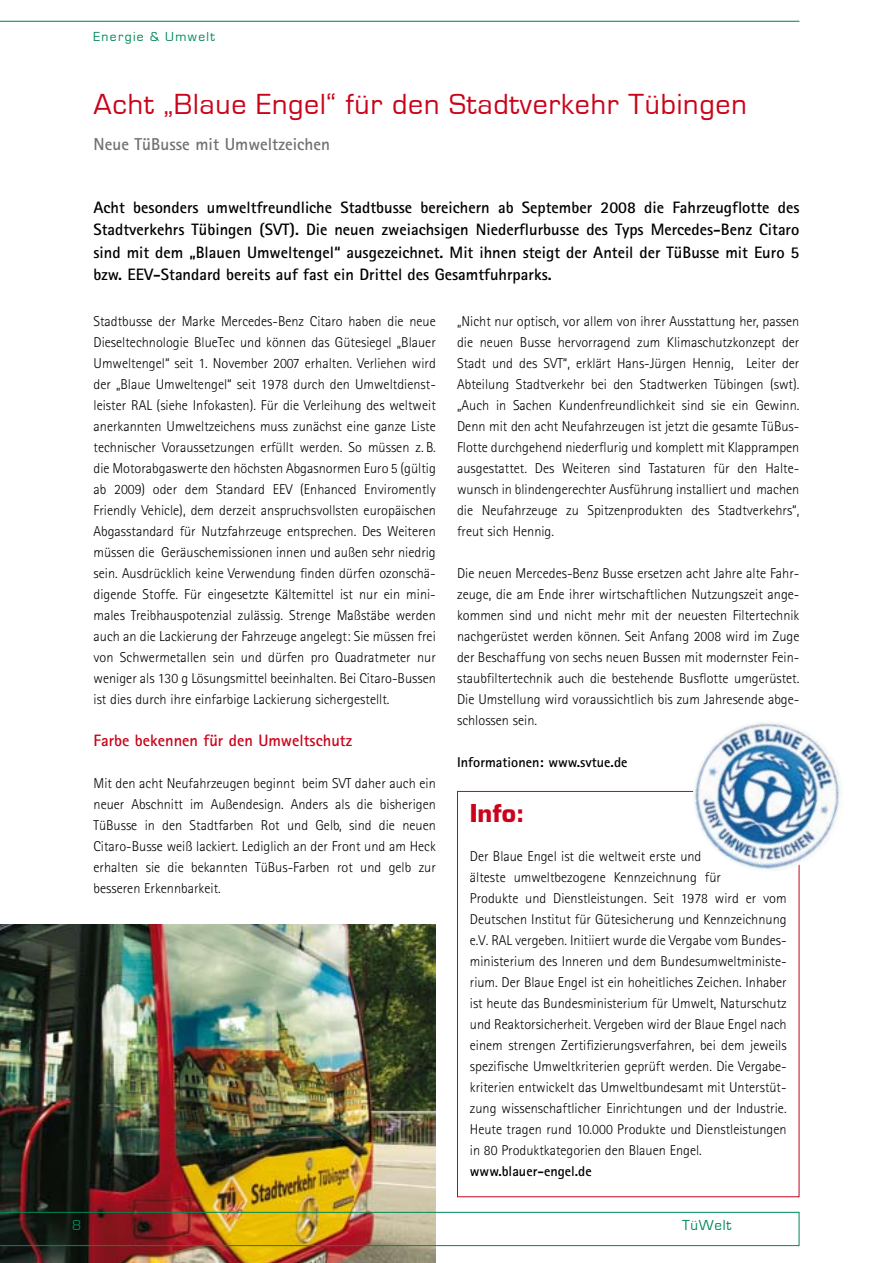
<style>
.page{position:relative;width:893px;height:1263px;background:#fff}
.page>*{position:absolute;margin:0;border:0;box-sizing:border-box;transform-origin:0 0}
.t1{font:30px "Eurostile";letter-spacing:.025em;color:#ca031a}
.t2{font:700 24px "Eurostile";color:#ca031a}
.t3{font:700 17.25px "Rotis Sans Serif";color:#707173}
.t4{font:700 16.5px/22.5px "Rotis Sans Serif";color:#000;text-align:justify}
.t5{font:700 16.5px "Rotis Sans Serif";color:#ca031a}
.t6{font:15px "Eurostile";letter-spacing:.05em;color:#085}
.t7{font:300 14.25px/21px "Rotis Sans Serif";color:#000;text-align:justify}
.t8{font:700 14.25px "Rotis Sans Serif";color:#000}
.t9{font:13.5px "Eurostile";letter-spacing:.1em;color:#085}
</style>
<div class="page">
<hr style="left:0;top:21px;width:799px;height:1px;background:#085">
<img style="left:0;top:924px;width:436px;height:339px">
<img style="left:0;top:1212px;width:799px;height:34px">
<img style="left:693px;top:721px;width:150px;height:151px;border-radius:75px">
<p class="t9" style="left:94px;top:29px;width:123px">Energie &amp; Umwelt</p>
<h1 class="t1" style="left:94px;top:88px;width:655px">Acht „Blaue Engel“ für den Stadtverkehr Tübingen</h1>
<p class="t3" style="left:94px;top:133px;width:238px">Neue TüBusse mit Umweltzeichen</p>
<p class="t4" style="left:94px;top:195px;width:707px">Acht besonders umweltfreundliche Stadtbusse bereichern ab September 2008 die Fahrzeugflotte des Stadtverkehrs Tübingen (SVT). Die neuen zweiachsigen Niederflurbusse des Typs Mercedes-Benz Citaro sind mit dem „Blauen Umweltengel“ ausgezeichnet. Mit ihnen steigt der Anteil der TüBusse mit Euro 5 bzw. EEV-Standard bereits auf fast ein Drittel des Gesamtfuhrparks.</p>
<p class="t7" style="left:94px;top:310px;width:344px">Stadtbusse der Marke Mercedes-Benz Citaro haben die neue Dieseltechnologie BlueTec und können das Gütesiegel „Blauer Umweltengel“ seit 1. November 2007 erhalten. Verliehen wird der „Blaue Umweltengel“ seit 1978 durch den Umweltdienst&shy;leister RAL (siehe Infokasten). Für die Verleihung des weltweit anerkannten Umweltzeichens muss zunächst eine ganze Liste technischer Voraussetzungen erfüllt werden. So müssen z. B. die Motorabgaswerte den höchsten Abgasnormen Euro 5 (gültig ab 2009) oder dem Standard EEV (Enhanced Enviromently Friendly Vehicle), dem derzeit anspruchsvollsten europäischen Abgasstandard für Nutzfahrzeuge entsprechen. Des Weiteren müssen die Geräuschemissionen innen und außen sehr niedrig sein. Ausdrücklich keine Verwendung finden dürfen ozonschä&shy;digende Stoffe. Für eingesetzte Kältemittel ist nur ein mini&shy;males Treibhauspotenzial zulässig. Strenge Maßstäbe werden auch an die Lackierung der Fahrzeuge angelegt: Sie müssen frei von Schwermetallen sein und dürfen pro Quadratmeter nur weniger als 130 g Lösungsmittel beeinhalten. Bei Citaro-Bussen ist dies durch ihre einfarbige Lackierung sichergestellt.</p>
<p class="t5" style="left:94px;top:729px;width:260px">Farbe bekennen für den Umweltschutz</p>
<p class="t7" style="left:94px;top:772px;width:344px">Mit den acht Neufahrzeugen beginnt beim SVT daher auch ein neuer Abschnitt im Außendesign. Anders als die bisherigen TüBusse in den Stadtfarben Rot und Gelb, sind die neuen Citaro-Busse weiß lackiert. Lediglich an der Front und am Heck erhalten sie die bekannten TüBus-Farben rot und gelb zur besseren Erkennbarkeit.</p>
<p class="t7" style="left:457px;top:310px;width:344px">„Nicht nur optisch, vor allem von ihrer Ausstattung her, passen die neuen Busse hervorragend zum Klimaschutzkonzept der Stadt und des SVT“, erklärt Hans-Jürgen Hennig, Leiter der Abteilung Stadtverkehr bei den Stadtwerken Tübingen (swt). „Auch in Sachen Kundenfreundlichkeit sind sie ein Gewinn.<br>Denn mit den acht Neufahrzeugen ist jetzt die gesamte TüBus-Flotte durchgehend niederflurig und komplett mit Klapprampen ausgestattet. Des Weiteren sind Tastaturen für den Halte&shy;wunsch in blindengerechter Ausführung installiert und machen die Neufahrzeuge zu Spitzenprodukten des Stadtverkehrs“, freut sich Hennig.</p>
<p class="t7" style="left:457px;top:562px;width:344px">Die neuen Mercedes-Benz Busse ersetzen acht Jahre alte Fahr&shy;zeuge, die am Ende ihrer wirtschaftlichen Nutzungszeit ange&shy;kommen sind und nicht mehr mit der neuesten Filtertechnik nachgerüstet werden können. Seit Anfang 2008 wird im Zuge der Beschaffung von sechs neuen Bussen mit modernster Fein&shy;staubfiltertechnik auch die bestehende Busflotte umgerüstet.<br>Die Umstellung wird voraussichtlich bis zum Jahresende abge&shy;schlossen sein.</p>
<p class="t8" style="left:457px;top:753px;width:172px">Informationen: www.svtue.de</p>
<h2 class="t2" style="left:470px;top:798px;width:56px">Info:</h2>
<p class="t7" style="left:470px;top:846px;width:318px;text-align:left">Der Blaue Engel ist die weltweit erste und<br>älteste umweltbezogene Kennzeichnung für<br>Produkte und Dienstleistungen. Seit 1978 wird er vom Deutschen Institut für Gütesicherung und Kennzeichnung e.V. RAL vergeben. Initiiert wurde die Vergabe vom Bundes&shy;ministerium des Inneren und dem Bundesumweltministe&shy;rium. Der Blaue Engel ist ein hoheitliches Zeichen. Inhaber ist heute das Bundesministerium für Umwelt, Naturschutz und Reaktorsicherheit. Vergeben wird der Blaue Engel nach einem strengen Zertifizierungsverfahren, bei dem jeweils spezifische Umweltkriterien geprüft werden. Die Vergabe&shy;kriterien entwickelt das Umweltbundesamt mit Unterstüt&shy;zung wissenschaftlicher Einrichtungen und der Industrie.<br>Heute tragen rund 10.000 Produkte und Dienstleistungen in 80 Produktkategorien den Blauen Engel.</p>
<p class="t8" style="left:470px;top:1162px;width:123px">www.blauer-engel.de</p>
<p class="t6" style="left:72px;top:1217px;width:11px">8</p>
<p class="t6" style="left:682px;top:1217px;width:51px">TüWelt</p>
</div>
